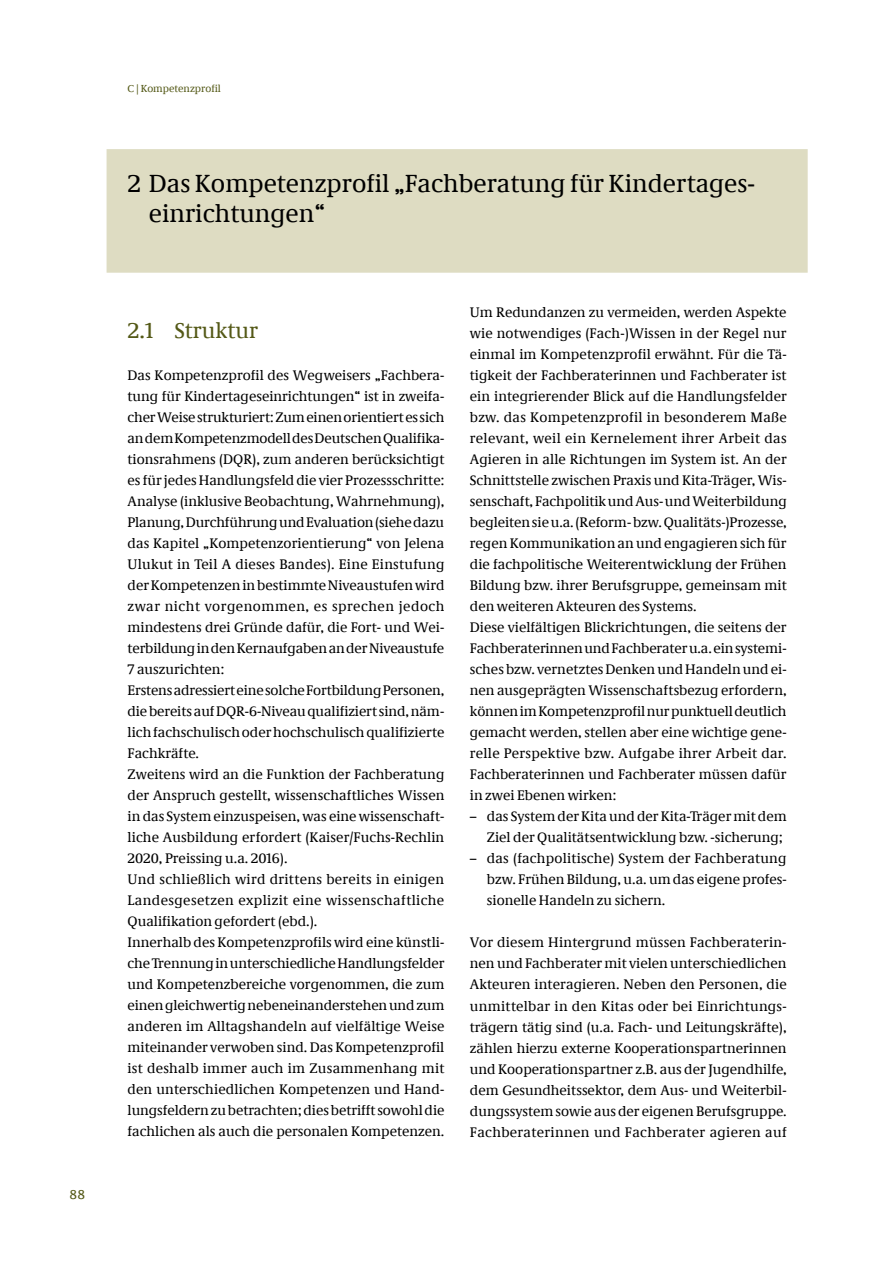
<style>
.page{position:relative;width:893px;height:1263px;background:#fff}
.page>*{position:absolute;margin:0;border:0;box-sizing:border-box;transform-origin:0 0}
.t1{font:25.5px/30px "Neue Demos";color:#000}
.t2{font:22.5px "Neue Demos";color:#545917}
.t3{font:14.25px/21px "Neue Demos";color:#000}
.t4{font:13.5px "Neue Praxis";color:#545917}
.t5{font:10.5px "Neue Demos";color:#545917}
</style>
<div class="page">
<div style="left:106px;top:149px;width:702px;height:124px;background:#dedcc2"></div>
<p class="t4" style="left:70px;top:1186px;width:17px">88</p>
<p class="t5" style="left:128px;top:82px;width:95px">C | Kompetenzprofil</p>
<h1 class="t1" style="left:149px;top:168px;width:608px;text-indent:-21px">2 Das Kompetenzprofil „Fachberatung für Kindertages&shy;einrichtungen“</h1>
<h2 class="t2" style="left:128px;top:317px;width:132px">2.1 Struktur</h2>
<p class="t3" style="left:128px;top:365px;width:318px">Das Kompetenzprofil des Wegweisers „Fachbera&shy;tung für Kindertageseinrichtungen“ ist in zweifa&shy;cher Weise strukturiert: Zum einen orientiert es sich an dem Kompetenzmodell des Deutschen Qualifika&shy;tionsrahmens (DQR), zum anderen berücksichtigt es für jedes Handlungsfeld die vier Prozessschritte:<br>Analyse (inklusive Beobachtung, Wahrnehmung), Planung, Durchführung und Evaluation (siehe dazu das Kapitel „Kompetenzorientierung“ von Jelena Ulukut in Teil A dieses Bandes). Eine Einstufung der Kompetenzen in bestimmte Niveaustufen wird zwar nicht vorgenommen, es sprechen jedoch mindestens drei Gründe dafür, die Fort- und Wei&shy;terbildung in den Kernaufgaben an der Niveaustufe 7 auszurichten:<br>Erstens adressiert eine solche Fortbildung Personen, die bereits auf DQR-6-Niveau qualifiziert sind, näm&shy;lich fachschulisch oder hochschulisch qualifizierte Fachkräfte.<br>Zweitens wird an die Funktion der Fachberatung der Anspruch gestellt, wissenschaftliches Wissen in das System einzuspeisen, was eine wissenschaft&shy;liche Ausbildung erfordert (Kaiser/Fuchs-Rechlin 2020, Preissing u.a. 2016).<br>Und schließlich wird drittens bereits in einigen Landesgesetzen explizit eine wissenschaftliche Qualifikation gefordert (ebd.).<br>Innerhalb des Kompetenzprofils wird eine künstli&shy;che Trennung in unterschiedliche Handlungsfelder und Kompetenzbereiche vorgenommen, die zum einen gleichwertig nebeneinanderstehen und zum anderen im Alltagshandeln auf vielfältige Weise miteinander verwoben sind. Das Kompetenzprofil ist deshalb immer auch im Zusammenhang mit den unterschiedlichen Kompetenzen und Hand&shy;lungsfeldern zu betrachten; dies betrifft sowohl die fachlichen als auch die personalen Kompetenzen.</p>
<p class="t3" style="left:470px;top:302px;width:318px">Um Redundanzen zu vermeiden, werden Aspekte wie notwendiges (Fach-)Wissen in der Regel nur einmal im Kompetenzprofil erwähnt. Für die Tä&shy;tigkeit der Fachberaterinnen und Fachberater ist ein integrierender Blick auf die Handlungsfelder bzw. das Kompetenzprofil in besonderem Maße relevant, weil ein Kernelement ihrer Arbeit das Agieren in alle Richtungen im System ist. An der Schnittstelle zwischen Praxis und Kita-Träger, Wis&shy;senschaft, Fachpolitik und Aus- und Weiterbildung begleiten sie u.a. (Reform- bzw. Qualitäts-)Prozesse, regen Kommunikation an und engagieren sich für die fachpolitische Weiterentwicklung der Frühen Bildung bzw. ihrer Berufsgruppe, gemeinsam mit den weiteren Akteuren des Systems.<br>Diese vielfältigen Blickrichtungen, die seitens der Fachberaterinnen und Fachberater u.a. ein systemi&shy;sches bzw. vernetztes Denken und Handeln und ei&shy;nen ausgeprägten Wissenschaftsbezug erfordern, können im Kompetenzprofil nur punktuell deutlich gemacht werden, stellen aber eine wichtige gene&shy;relle Perspektive bzw. Aufgabe ihrer Arbeit dar.<br>Fachberaterinnen und Fachberater müssen dafür in zwei Ebenen wirken:</p>
<p class="t3" style="left:470px;top:806px;width:318px;text-align:right">– das System der Kita und der Kita-Träger mit dem<br>Ziel der Qualitätsentwicklung bzw. -sicherung;</p>
<p class="t3" style="left:487px;top:848px;width:301px;text-align:justify;text-indent:-17px">– das (fachpolitische) System der Fachberatung bzw. Frühen Bildung, u.a. um das eigene profes&shy;sionelle Handeln zu sichern.</p>
<p class="t3" style="left:470px;top:932px;width:318px;text-align:justify">Vor diesem Hintergrund müssen Fachberaterin&shy;nen und Fachberater mit vielen unterschiedlichen Akteuren interagieren. Neben den Personen, die unmittelbar in den Kitas oder bei Einrichtungs&shy;trägern tätig sind (u.a. Fach- und Leitungskräfte), zählen hierzu externe Kooperationspartnerinnen und Kooperationspartner z.B. aus der Jugendhilfe, dem Gesundheitssektor, dem Aus- und Weiterbil&shy;dungssystem sowie aus der eigenen Berufsgruppe.<br>Fachberaterinnen und Fachberater agieren auf</p>
</div>
